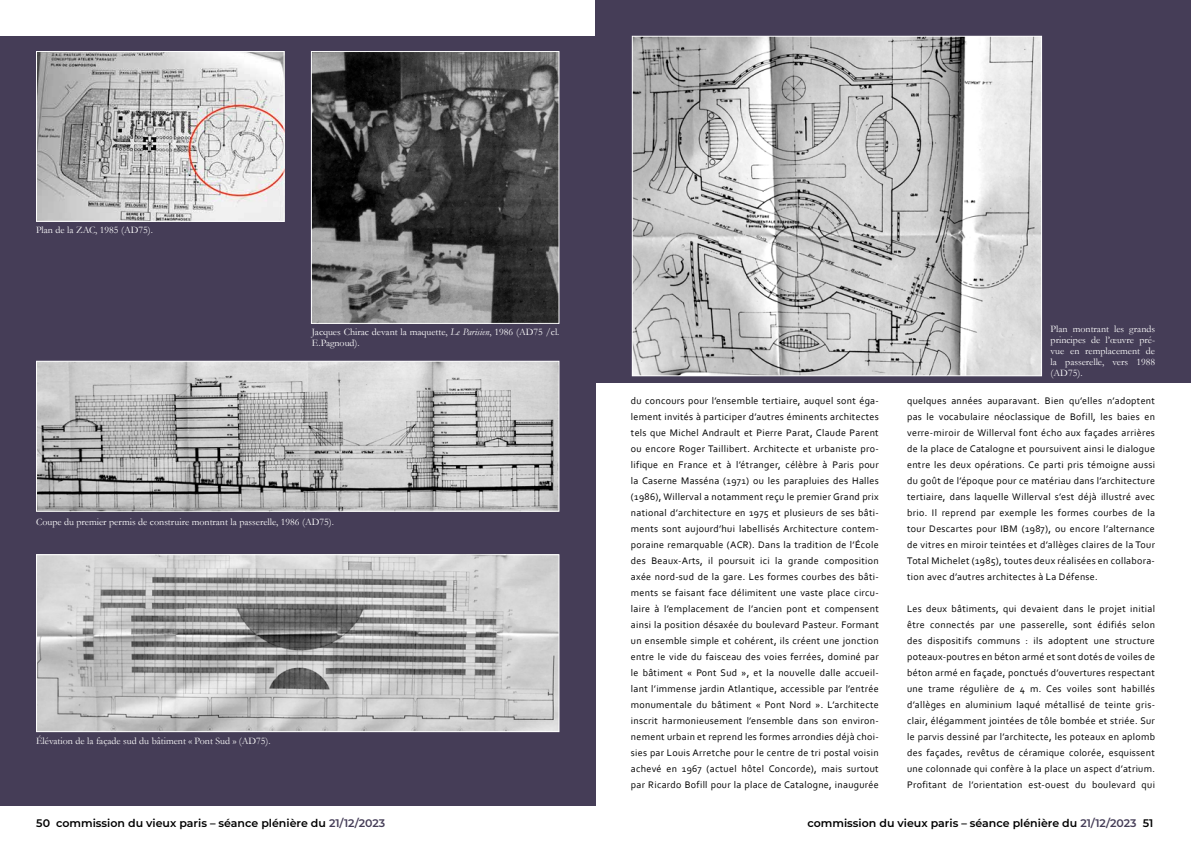
<style>
.page{position:relative;width:1191px;height:842px;background:#fff}
.page>*{position:absolute;margin:0;border:0;box-sizing:border-box;transform-origin:0 0}
.t1{font:600 11px "Montserrat";color:#000}
.t2{font:10px/16px "Corbel";letter-spacing:.03em;color:#000;text-align:justify}
.t3{font:10px/11px "Garamond";color:#fff}
.s1{font-style:italic}
.s2{color:#453d57}
</style>
<div class="page">
<div style="left:595px;top:0;width:596px;height:383px;background:#453d57"></div>
<div style="left:0;top:36px;width:595px;height:770px;background:#453d57"></div>
<img style="left:38px;top:53px;width:244px;height:167px">
<div style="left:36px;top:51px;width:248px;height:171px;border:1px solid #fff"></div>
<img style="left:38px;top:363px;width:519px;height:147px">
<div style="left:36px;top:361px;width:523px;height:151px;border:1px solid #fff"></div>
<img style="left:38px;top:556px;width:519px;height:174px">
<div style="left:36px;top:554px;width:523px;height:178px;border:1px solid #fff"></div>
<img style="left:313px;top:53px;width:244px;height:269px">
<div style="left:311px;top:51px;width:248px;height:273px;border:1px solid #fff"></div>
<img style="left:634px;top:38px;width:406px;height:336px">
<div style="left:632px;top:36px;width:410px;height:340px;border:1px solid #fff"></div>
<p class="t3" style="left:36px;top:224px;width:118px">Plan de la ZAC, 1985 (AD75).</p>
<p class="t3" style="left:312px;top:326px;width:249px">Jacques Chirac devant la maquette, <span class="s1">Le Parisien</span>, 1986 (AD75 /cl.<br>E.Pagnoud).</p>
<p class="t3" style="left:36px;top:516px;width:299px">Coupe du premier permis de construire montrant la passerelle, 1986 (AD75).</p>
<p class="t3" style="left:36px;top:735px;width:236px">Élévation de la façade sud du bâtiment « Pont Sud » (AD75).</p>
<p class="t3" style="left:1050px;top:323px;width:106px;text-align:justify">Plan montrant les grands principes de l’œuvre pré&shy;vue en remplacement de la passerelle, vers 1988 (AD75).</p>
<p class="t2" style="left:631px;top:392px;width:249px">du concours pour l’ensemble tertiaire, auquel sont éga&shy;lement invités à participer d’autres éminents architectes tels que Michel Andrault et Pierre Parat, Claude Parent ou encore Roger Taillibert. Architecte et urbaniste pro&shy;lifique en France et à l’étranger, célèbre à Paris pour la Caserne Masséna (1971) ou les parapluies des Halles (1986), Willerval a notamment reçu le premier Grand prix national d’architecture en 1975 et plusieurs de ses bâti&shy;ments sont aujourd’hui labellisés Architecture contem&shy;poraine remarquable (ACR). Dans la tradition de l’École des Beaux-Arts, il poursuit ici la grande composition axée nord-sud de la gare. Les formes courbes des bâti&shy;ments se faisant face délimitent une vaste place circu&shy;laire à l’emplacement de l’ancien pont et compensent ainsi la position désaxée du boulevard Pasteur. Formant un ensemble simple et cohérent, ils créent une jonction entre le vide du faisceau des voies ferrées, dominé par le bâtiment « Pont Sud », et la nouvelle dalle accueil&shy;lant l’immense jardin Atlantique, accessible par l’entrée monumentale du bâtiment « Pont Nord ». L’architecte inscrit harmonieusement l’ensemble dans son environ&shy;nement urbain et reprend les formes arrondies déjà choi&shy;sies par Louis Arretche pour le centre de tri postal voisin achevé en 1967 (actuel hôtel Concorde), mais surtout par Ricardo Bofill pour la place de Catalogne, inaugurée</p>
<p class="t2" style="left:907px;top:392px;width:249px">quelques années auparavant. Bien qu’elles n’adoptent pas le vocabulaire néoclassique de Bofill, les baies en verre-miroir de Willerval font écho aux façades arrières de la place de Catalogne et poursuivent ainsi le dialogue entre les deux opérations. Ce parti pris témoigne aussi du goût de l’époque pour ce matériau dans l’architecture tertiaire, dans laquelle Willerval s’est déjà illustré avec brio. Il reprend par exemple les formes courbes de la tour Descartes pour IBM (1987), ou encore l’alternance de vitres en miroir teintées et d’allèges claires de la Tour Total Michelet (1985), toutes deux réalisées en collabora&shy;tion avec d’autres architectes à La Défense.</p>
<p class="t2" style="left:907px;top:600px;width:249px">Les deux bâtiments, qui devaient dans le projet initial être connectés par une passerelle, sont édifiés selon des dispositifs communs : ils adoptent une structure poteaux-poutres en béton armé et sont dotés de voiles de béton armé en façade, ponctués d’ouvertures respectant une trame régulière de 4 m. Ces voiles sont habillés d’allèges en aluminium laqué métallisé de teinte gris&shy;clair, élégamment jointées de tôle bombée et striée. Sur le parvis dessiné par l’architecte, les poteaux en aplomb des façades, revêtus de céramique colorée, esquissent une colonnade qui confère à la place un aspect d’atrium.<br>Profitant de l’orientation est-ouest du boulevard qui</p>
<p class="t1" style="left:36px;top:815px;width:350px">50 commission du vieux paris – séance plénière du <span class="s2">21/12/2023</span></p>
<p class="t1" style="left:807px;top:815px;width:347px">commission du vieux paris – séance plénière du <span class="s2">21/12/2023</span> 51</p>
</div>
